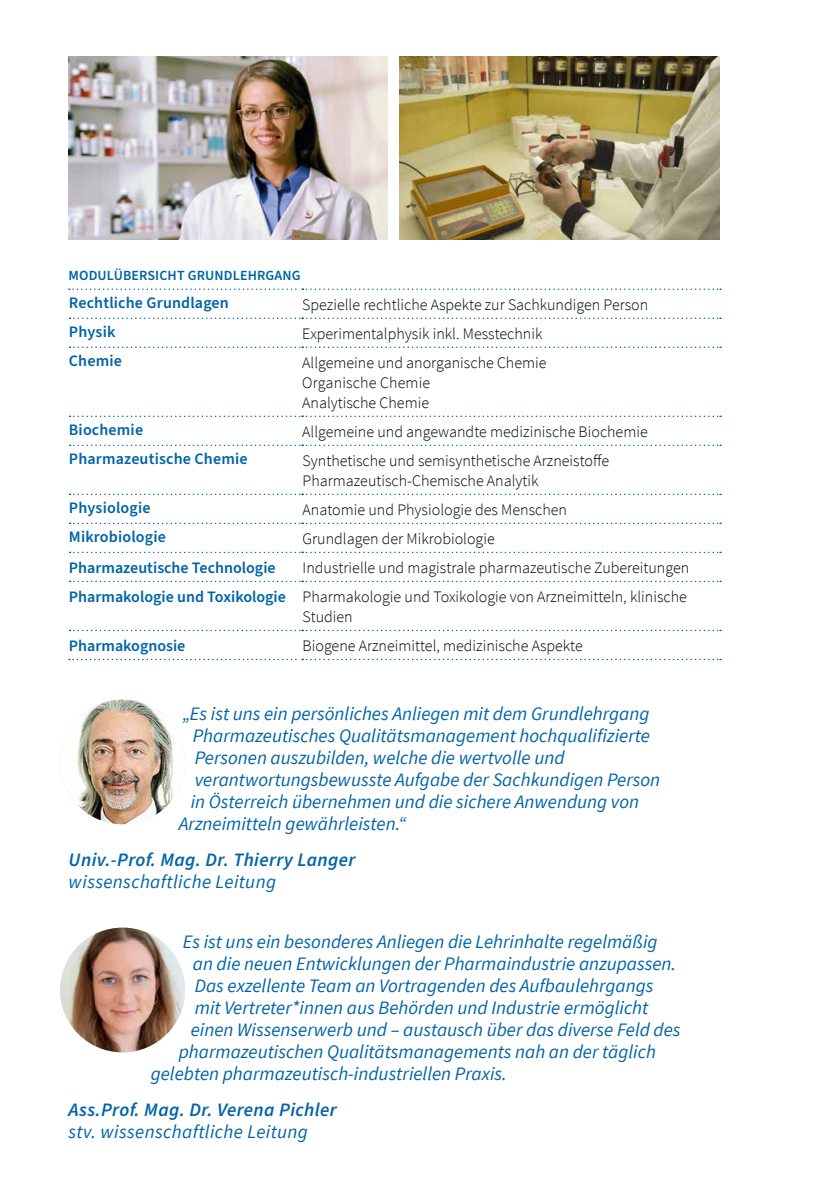
<style>
.page{position:relative;width:840px;height:1191px;background:#fff}
.page>*{position:absolute;margin:0;border:0;box-sizing:border-box;transform-origin:0 0}
.t1{font:italic 19px "Source Sans Pro";color:#0064a7}
.t2{font:italic 600 19px "Source Sans Pro";letter-spacing:.02em;color:#0064a7}
.t3{font:italic 19px "Source Sans Pro";letter-spacing:.02em;color:#0064a7}
.t4{font:300 16px/20px "Source Sans Pro";color:#000}
.t5{font:600 16px "Source Sans Pro";letter-spacing:.01em;color:#0064a7}
.t6{font:600 14px "Source Sans Pro";letter-spacing:.01em;color:#0064a7}
.s1{font-weight:600;color:#0064a7}
</style>
<div class="page">
<img style="left:60px;top:927px;width:125px;height:125px;border-radius:62px">
<img style="left:60px;top:699px;width:125px;height:125px;border-radius:62px">
<svg style="left:68px;top:288px;width:654px;height:372px"></svg>
<img style="left:68px;top:57px;width:319px;height:183px">
<img style="left:399px;top:57px;width:320px;height:183px">
<p class="t6" style="left:68px;top:266px;width:233px">MODULÜBERSICHT GRUNDLEHRGANG</p>
<p class="t5" style="left:69px;top:292px;width:161px">Rechtliche Grundlagen</p>
<p class="t4" style="left:302px;top:294px;width:347px">Spezielle rechtliche Aspekte zur Sachkundigen Person</p>
<p class="t5" style="left:69px;top:321px;width:48px">Physik</p>
<p class="t4" style="left:302px;top:323px;width:242px">Experimentalphysik inkl. Messtechnik</p>
<p class="t5" style="left:69px;top:350px;width:54px">Chemie</p>
<p class="t4" style="left:302px;top:352px;width:246px">Allgemeine und anorganische Chemie<br>Organische Chemie<br>Analytische Chemie</p>
<p class="t5" style="left:69px;top:419px;width:76px">Biochemie</p>
<p class="t4" style="left:302px;top:421px;width:347px">Allgemeine und angewandte medizinische Biochemie</p>
<p class="t5" style="left:69px;top:448px;width:180px">Pharmazeutische Chemie</p>
<p class="t4" style="left:302px;top:450px;width:308px">Synthetische und semisynthetische Arzneistoffe<br>Pharmazeutisch-Chemische Analytik</p>
<p class="t5" style="left:69px;top:497px;width:83px">Physiologie</p>
<p class="t4" style="left:302px;top:499px;width:266px">Anatomie und Physiologie des Menschen</p>
<p class="t5" style="left:69px;top:526px;width:98px">Mikrobiologie</p>
<p class="t4" style="left:302px;top:528px;width:194px">Grundlagen der Mikrobiologie</p>
<p class="t5" style="left:69px;top:557px;width:208px">Pharmazeutische Technologie</p>
<p class="t4" style="left:69px;top:553px;width:621px;line-height:29px;text-align:right">Industrielle und magistrale pharmazeutische Zubereitungen<br><span class="s1">Pharmakologie und Toxikologie</span> Pharmakologie und Toxikologie von Arzneimitteln, klinische</p>
<p class="t4" style="left:302px;top:606px;width:52px">Studien</p>
<p class="t5" style="left:69px;top:635px;width:118px">Pharmakognosie</p>
<p class="t4" style="left:302px;top:635px;width:281px">Biogene Arzneimittel, medizinische Aspekte</p>
<p class="t1" style="left:183px;top:701px;width:468px">„Es ist uns ein persönliches Anliegen mit dem Grundlehrgang</p>
<p class="t1" style="left:193px;top:723px;width:458px">Pharmazeutisches Qualitätsmanagement hochqualifizierte</p>
<p class="t1" style="left:195px;top:745px;width:371px">Personen auszubilden, welche die wertvolle und</p>
<p class="t1" style="left:195px;top:767px;width:466px">verantwortungsbewusste Aufgabe der Sachkundigen Person</p>
<p class="t1" style="left:191px;top:789px;width:449px">in Österreich übernehmen und die sichere Anwendung von</p>
<p class="t1" style="left:179px;top:811px;width:229px">Arzneimitteln gewährleisten.“</p>
<p class="t2" style="left:69px;top:846px;width:288px">Univ.-Prof. Mag. Dr. Thierry Langer</p>
<p class="t3" style="left:69px;top:869px;width:209px">wissenschaftliche Leitung</p>
<p class="t1" style="left:183px;top:929px;width:476px">Es ist uns ein besonderes Anliegen die Lehrinhalte regelmäßig</p>
<p class="t1" style="left:193px;top:951px;width:484px">an die neuen Entwicklungen der Pharmaindustrie anzupassen.</p>
<p class="t1" style="left:195px;top:973px;width:460px">Das exzellente Team an Vortragenden des Aufbaulehrgangs</p>
<p class="t1" style="left:195px;top:995px;width:455px">mit Vertreter*innen aus Behörden und Industrie ermöglicht</p>
<p class="t1" style="left:191px;top:1017px;width:491px">einen Wissenserwerb und – austausch über das diverse Feld des</p>
<p class="t1" style="left:179px;top:1039px;width:478px">pharmazeutischen Qualitätsmanagements nah an der täglich</p>
<p class="t1" style="left:151px;top:1061px;width:357px">gelebten pharmazeutisch-industriellen Praxis.</p>
<p class="t2" style="left:69px;top:1096px;width:269px">Ass.Prof. Mag. Dr. Verena Pichler</p>
<p class="t3" style="left:69px;top:1119px;width:241px">stv. wissenschaftliche Leitung</p>
</div>
